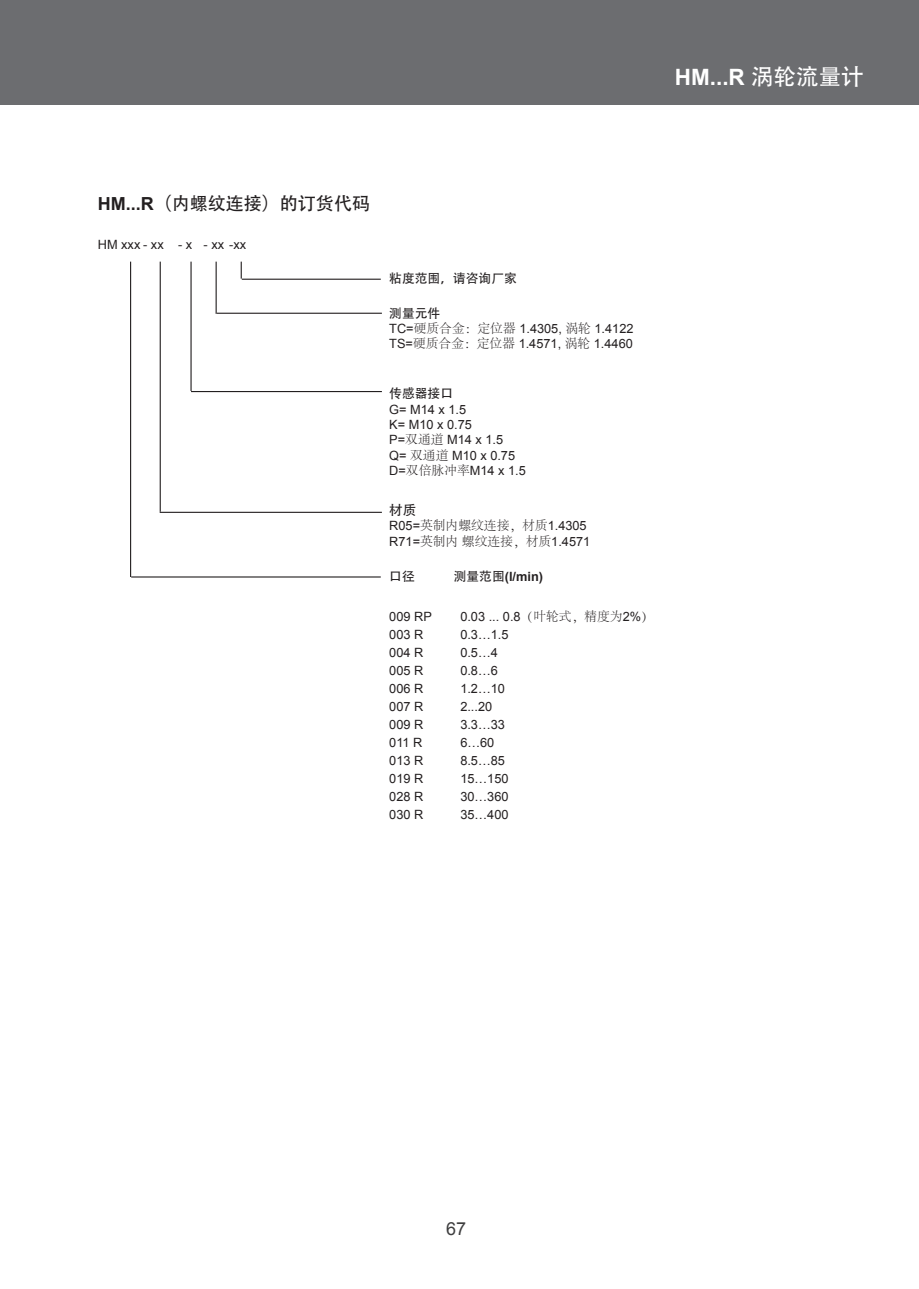
<style>
.page{position:relative;width:919px;height:1289px;background:#fff}
.page>*{position:absolute;margin:0;border:0;box-sizing:border-box;transform-origin:0 0}
.t1{font:700 22.5px "Arial";color:#fff}
.t2{font:18px "Adobe Heiti Std";color:#231f20}
.t3{font:18px "Arial";color:#3e3e3f}
.t4{font:13.5px "Adobe Heiti Std";color:#231f20}
.t5{font:12.75px/18px "Arial";color:#231f20}
.t6{font:12.75px "Adobe Heiti Std";color:#231f20}
.t7{font:700 12.75px "Arial";color:#231f20}
.s1{font-family:"Adobe Heiti Std";font-weight:400}
.s2{font-family:"Arial";font-weight:700}
.s3{font-family:"Adobe Song Std";font-weight:300}
</style>
<div class="page">
<div style="left:0;top:0;width:918px;height:105px;background:#6c6d70"></div>
<svg style="left:241px;top:261px;width:1px;height:18px"></svg>
<hr style="left:242px;top:279px;width:139px;height:1px;background:#231f20">
<hr style="left:190px;top:261px;width:1px;height:130px;background:#231f20">
<hr style="left:217px;top:313px;width:165px;height:1px;background:#231f20">
<hr style="left:191px;top:391px;width:191px;height:1px;background:#231f20">
<hr style="left:160px;top:261px;width:1px;height:251px;background:#231f20">
<hr style="left:160px;top:512px;width:222px;height:1px;background:#231f20">
<hr style="left:130px;top:261px;width:1px;height:316px;background:#231f20">
<hr style="left:215px;top:261px;width:2px;height:53px;background:#231f20">
<hr style="left:131px;top:576px;width:250px;height:1px;background:#231f20">
<h1 class="t1" style="left:674px;top:62px;width:190px">HM...R <span class="s1">涡轮流量计</span></h1>
<h2 class="t2" style="left:98px;top:193px;width:273px"><span class="s2">HM...R</span>（内螺纹连接）的订货代码</h2>
<p class="t5" style="left:98px;top:236px;width:150px">HM xxx - xx - x - xx -xx</p>
<p class="t6" style="left:389px;top:270px;width:129px">粘度范围，请咨询厂家</p>
<p class="t6" style="left:389px;top:305px;width:52px">测量元件</p>
<p class="t5" style="left:389px;top:321px;width:246px;line-height:15.3px">TC=<span class="s3">硬质合金：定位器</span> 1.4305, <span class="s3">涡轮</span> 1.4122<br>TS=<span class="s3">硬质合金：定位器</span> 1.4571, <span class="s3">涡轮</span> 1.4460</p>
<p class="t6" style="left:389px;top:386px;width:65px">传感器接口</p>
<p class="t5" style="left:389px;top:401px;width:138px;line-height:15.3px">G= M14 x 1.5<br>K= M10 x 0.75<br>P=<span class="s3">双通道</span> M14 x 1.5<br>Q= <span class="s3">双通道</span> M10 x 0.75<br>D=<span class="s3">双倍脉冲率</span>M14 x 1.5</p>
<p class="t4" style="left:389px;top:502px;width:28px">材质</p>
<p class="t5" style="left:389px;top:518px;width:202px;line-height:15.3px">R05=<span class="s3">英制内螺纹连接，材质</span>1.4305<br>R71=<span class="s3">英制内螺纹连接，材质</span>1.4571</p>
<p class="t6" style="left:389px;top:568px;width:27px">口径</p>
<p class="t7" style="left:454px;top:568px;width:91px"><span class="s1">测量范围</span>(l/min)</p>
<p class="t5" style="left:389px;top:607px;width:44px">009 RP<br>003 R<br>004 R<br>005 R<br>006 R<br>007 R<br>009 R<br>011 R<br>013 R<br>019 R<br>028 R<br>030 R</p>
<p class="t5" style="left:460px;top:607px;width:195px">0.03 ... 0.8<span class="s3">（叶轮式，精度为</span>2%<span class="s3">）<br></span>0.3…1.5<br>0.5…4<br>0.8…6<br>1.2…10<br>2...20<br>3.3…33<br>6…60<br>8.5…85<br>15…150<br>30…360<br>35…400</p>
<h2 class="t3" style="left:446px;top:1217px;width:22px">67</h2>
</div>
